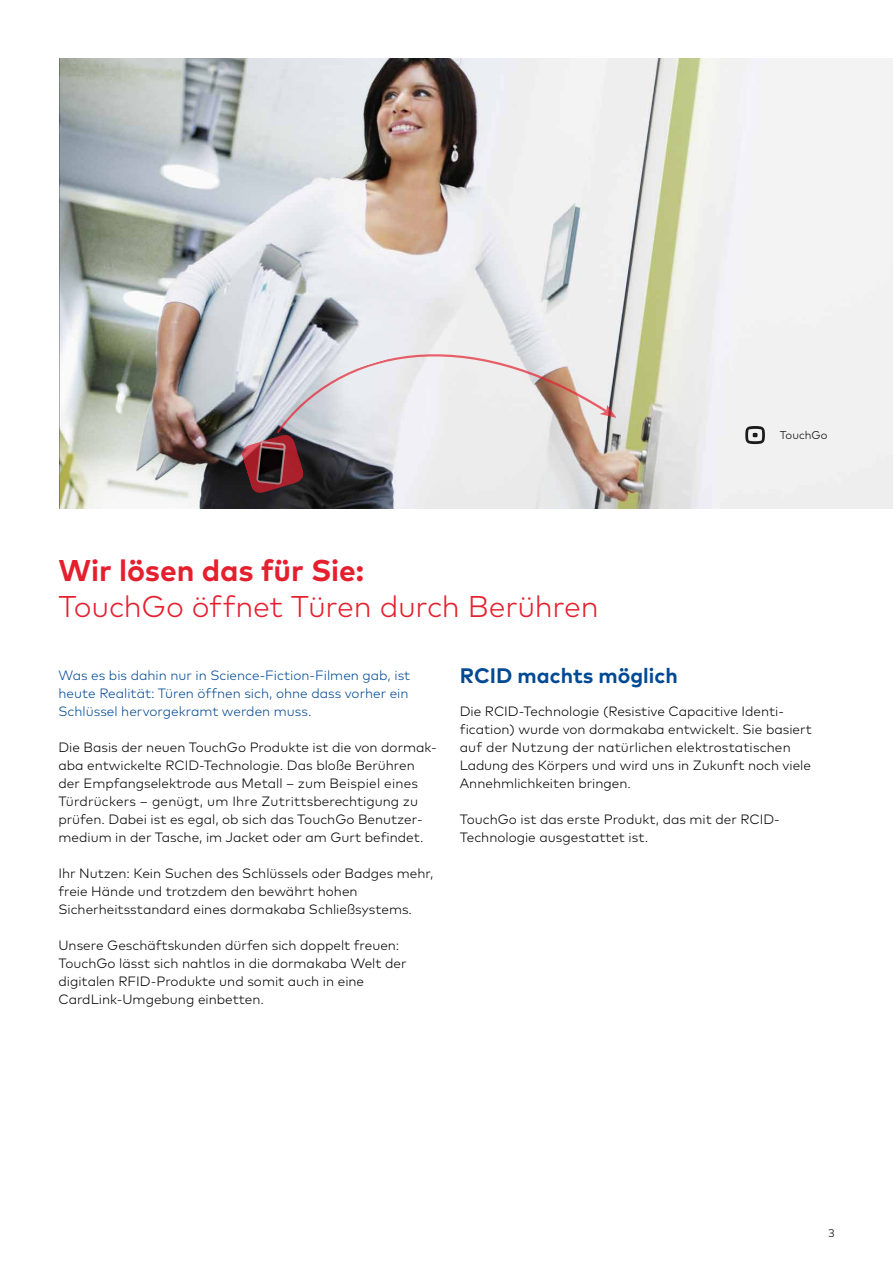
<style>
.page{position:relative;width:893px;height:1263px;background:#fff}
.page>*{position:absolute;margin:0;border:0;box-sizing:border-box;transform-origin:0 0}
.t1{font:300 30px "Mark Pro";letter-spacing:-.01em;color:#e5202e}
.t2{font:700 30px "Mark Pro";letter-spacing:-.005em;color:#e5202e}
.t3{font:700 21px "Mark Pro";color:#004993}
.t4{font:300 13.5px/18px "Mark Pro";color:#000}
.t5{font:300 13.5px/18px "Mark Pro";color:#004993}
.t6{font:300 11.25px "Mark Pro";color:#000}
</style>
<div class="page">
<img style="left:59px;top:58px;width:834px;height:450px">
<svg style="left:745px;top:426px;width:20px;height:18px"></svg>
<svg style="left:240px;top:432px;width:16px;height:63px"></svg>
<svg style="left:256px;top:300px;width:355px;height:208px;background:#cfccce"></svg>
<svg style="left:598px;top:403px;width:19px;height:19px"></svg>
<img style="left:252px;top:436px;width:39px;height:54px">
<h1 class="t2" style="left:58px;top:547px;width:307px">Wir lösen das für Sie:</h1>
<h1 class="t1" style="left:58px;top:583px;width:542px">TouchGo öffnet Türen durch Berühren</h1>
<p class="t6" style="left:780px;top:427px;width:49px">TouchGo</p>
<p class="t5" style="left:58px;top:665px;width:353px">Was es bis dahin nur in Science-Fiction-Filmen gab, ist heute Realität: Türen öffnen sich, ohne dass vorher ein<br>Schlüssel hervorgekramt werden muss.</p>
<p class="t4" style="left:58px;top:737px;width:380px">Die Basis der neuen TouchGo Produkte ist die von dormak&shy;aba entwickelte RCID-Technologie. Das bloße Berühren der Empfangselektrode aus Metall – zum Beispiel eines Türdrückers – genügt, um Ihre Zutrittsberechtigung zu prüfen. Dabei ist es egal, ob sich das TouchGo Benutzer&shy;medium in der Tasche, im Jacket oder am Gurt befindet.</p>
<p class="t4" style="left:58px;top:863px;width:376px">Ihr Nutzen: Kein Suchen des Schlüssels oder Badges mehr, freie Hände und trotzdem den bewährt hohen<br>Sicherheitsstandard eines dormakaba Schließsystems.</p>
<p class="t4" style="left:58px;top:935px;width:350px">Unsere Geschäftskunden dürfen sich doppelt freuen:<br>TouchGo lässt sich nahtlos in die dormakaba Welt der digitalen RFID-Produkte und somit auch in eine CardLink-Umgebung einbetten.</p>
<h2 class="t3" style="left:460px;top:659px;width:219px">RCID machts möglich</h2>
<p class="t4" style="left:460px;top:701px;width:354px">Die RCID-Technologie (Resistive Capacitive Identi&shy;fication) wurde von dormakaba entwickelt. Sie basiert auf der Nutzung der natürlichen elektrostatischen Ladung des Körpers und wird uns in Zukunft noch viele Annehmlichkeiten bringen.</p>
<p class="t4" style="left:460px;top:809px;width:322px">TouchGo ist das erste Produkt, das mit der RCID-<br>Technologie ausgestattet ist.</p>
<p class="t6" style="left:828px;top:1224px;width:8px">3</p>
</div>
